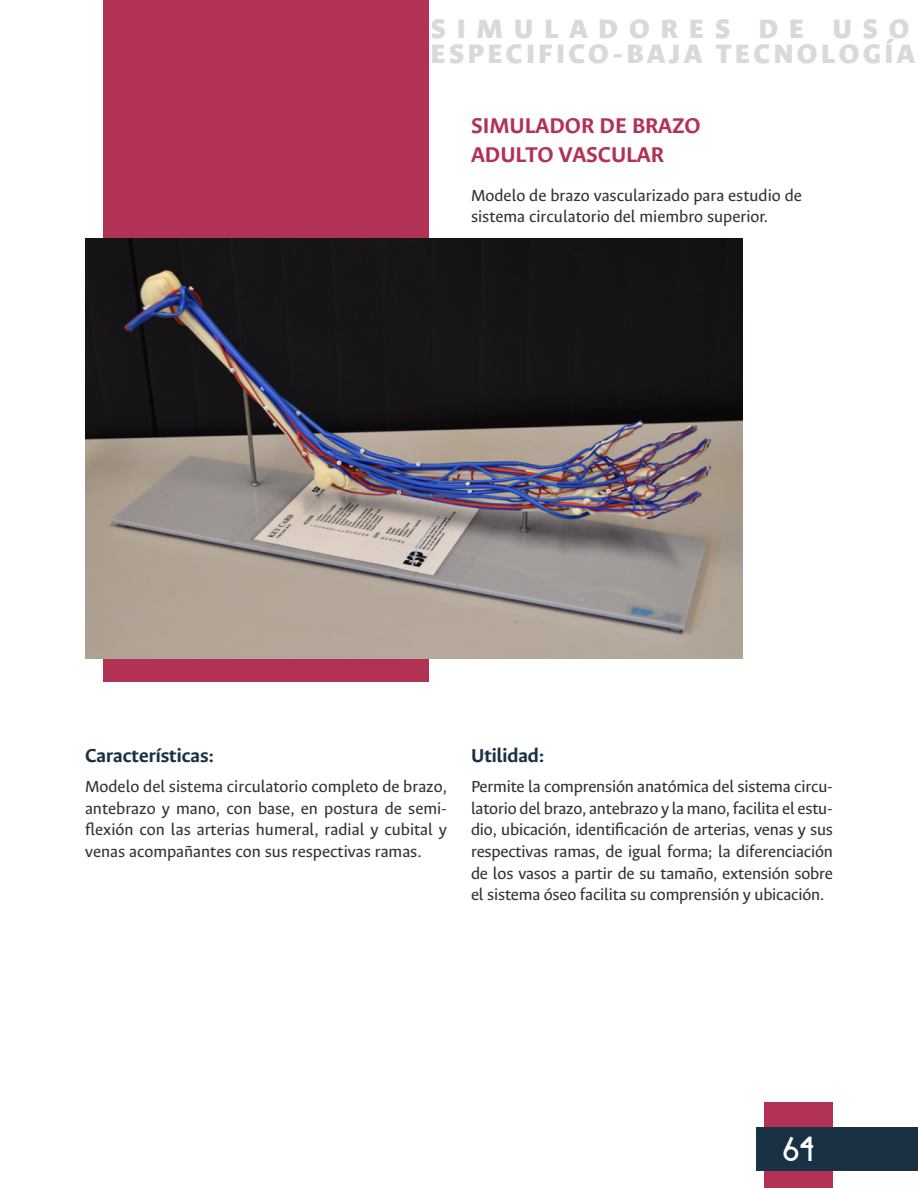
<style>
.page{position:relative;width:918px;height:1188px;background:#fff}
.page>*{position:absolute;margin:0;border:0;box-sizing:border-box;transform-origin:0 0}
.t1{font:900 30px/25.5px "Ancizar Sans";letter-spacing:.12em;color:#d9d9d9}
.t2{font:30px "Brassfield";color:#fff}
.t3{font:700 24px/28.8px "Ancizar Sans";color:#b23256}
.t4{font:700 21px "Ancizar Sans";color:#193142}
.t5{font:18px/21.6px "Ancizar Sans";color:#333;text-align:justify}
</style>
<div class="page">
<div style="left:103px;top:0;width:326px;height:682px;background:#b23256"></div>
<div style="left:765px;top:1103px;width:68px;height:85px;background:#b23256"></div>
<div style="left:756px;top:1127px;width:162px;height:44px;background:#193142"></div>
<img style="left:85px;top:238px;width:658px;height:420px">
<h1 class="t1" style="left:431px;top:16px;width:485px">SIMULADORES DE USO<br>ESPECIFICO-BAJA TECNOLOGÍA</h1>
<h2 class="t3" style="left:471px;top:111px;width:231px">SIMULADOR DE BRAZO<br>ADULTO VASCULAR</h2>
<p class="t5" style="left:471px;top:184px;width:332px">Modelo de brazo vascularizado para estudio de sistema circulatorio del miembro superior.</p>
<p class="t4" style="left:85px;top:744px;width:130px">Características:</p>
<p class="t5" style="left:85px;top:776px;width:363px">Modelo del sistema circulatorio completo de brazo, antebrazo y mano, con base, en postura de semi&shy;flexión con las arterias humeral, radial y cubital y venas acompañantes con sus respectivas ramas.</p>
<p class="t4" style="left:471px;top:744px;width:75px">Utilidad:</p>
<p class="t5" style="left:471px;top:776px;width:364px">Permite la comprensión anatómica del sistema circu&shy;latorio del brazo, antebrazo y la mano, facilita el estu&shy;dio, ubicación, identificación de arterias, venas y sus respectivas ramas, de igual forma; la diferenciación de los vasos a partir de su tamaño, extensión sobre el sistema óseo facilita su comprensión y ubicación.</p>
<h1 class="t2" style="left:783px;top:1137px;width:33px">64</h1>
</div>
